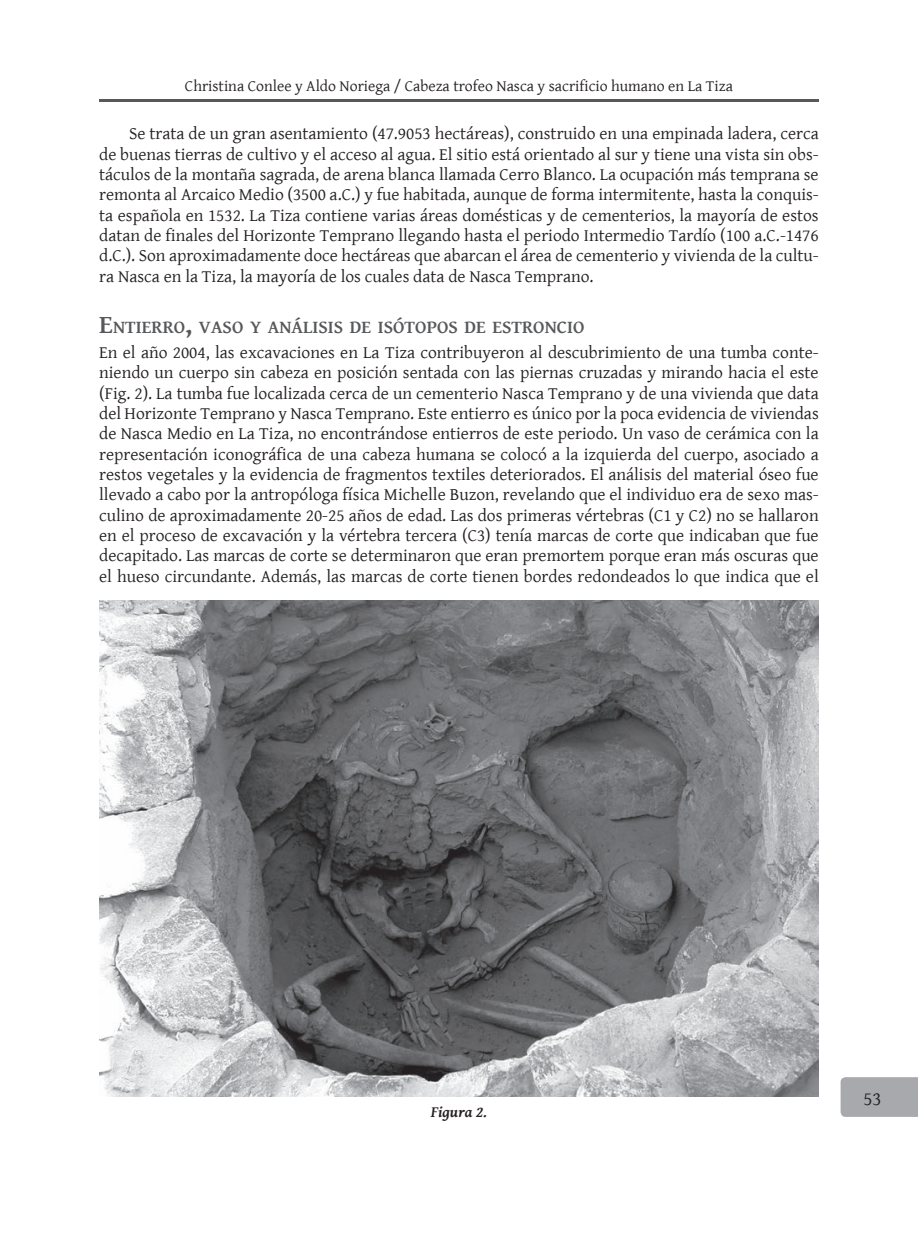
<style>
.page{position:relative;width:918px;height:1241px;background:#fff}
.page>*{position:absolute;margin:0;border:0;box-sizing:border-box;transform-origin:0 0}
.t1{font:19.25px "Gentium Basic";color:#231f20}
.t2{font:700 18.38px "Gentium Basic";color:#57585a}
.t3{font:17.5px/20.3px "Gentium Basic";color:#231f20;text-align:justify}
.t4{font:15.75px "Gentium Basic";color:#231f20}
.t5{font:italic 700 15.75px "Gentium Basic";color:#231f20}
.s1{font-size:26.25px}
</style>
<div class="page">
<div style="left:840px;top:1077px;width:78px;height:39px;background:#a8a9ad"></div>
<img style="left:99px;top:600px;width:720px;height:495px">
<svg style="left:99px;top:99px;width:720px;height:2px"></svg>
<p class="t4" style="left:185px;top:74px;width:549px">Christina Conlee y Aldo Noriega Cabeza trofeo Nasca y sacrificio humano en La Tiza</p>
<p class="t3" style="left:99px;top:123px;width:721px;text-indent:30px">Se trata de un gran asentamiento (47.9053 hectáreas), construido en una empinada ladera, cerca de buenas tierras de cultivo y el acceso al agua. El sitio está orientado al sur y tiene una vista sin obs&shy;táculos de la montaña sagrada, de arena blanca llamada Cerro Blanco. La ocupación más temprana se remonta al Arcaico Medio (3500 a.C.) y fue habitada, aunque de forma intermitente, hasta la conquis&shy;ta española en 1532. La Tiza contiene varias áreas domésticas y de cementerios, la mayoría de estos datan de finales del Horizonte Temprano llegando hasta el periodo Intermedio Tardío (100 a.C.-1476 d.C.). Son aproximadamente doce hectáreas que abarcan el área de cementerio y vivienda de la cultu&shy;ra Nasca en la Tiza, la mayoría de los cuales data de Nasca Temprano.</p>
<p class="t2" style="left:99px;top:313px;width:487px"><span class="s1">E</span>NTIERRO<span class="s1">,</span> VASO Y ANÁLISIS DE ISÓTOPOS DE ESTRONCIO</p>
<p class="t3" style="left:99px;top:341px;width:721px">En el año 2004, las excavaciones en La Tiza contribuyeron al descubrimiento de una tumba conte&shy;niendo un cuerpo sin cabeza en posición sentada con las piernas cruzadas y mirando hacia el este (Fig. 2). La tumba fue localizada cerca de un cementerio Nasca Temprano y de una vivienda que data del Horizonte Temprano y Nasca Temprano. Este entierro es único por la poca evidencia de viviendas de Nasca Medio en La Tiza, no encontrándose entierros de este periodo. Un vaso de cerámica con la representación iconográfica de una cabeza humana se colocó a la izquierda del cuerpo, asociado a restos vegetales y la evidencia de fragmentos textiles deteriorados. El análisis del material óseo fue llevado a cabo por la antropóloga física Michelle Buzon, revelando que el individuo era de sexo mas&shy;culino de aproximadamente 20-25 años de edad. Las dos primeras vértebras (C1 y C2) no se hallaron en el proceso de excavación y la vértebra tercera (C3) tenía marcas de corte que indicaban que fue decapitado. Las marcas de corte se determinaron que eran premortem porque eran más oscuras que el hueso circundante. Además, las marcas de corte tienen bordes redondeados lo que indica que el</p>
<p class="t5" style="left:431px;top:1099px;width:58px">Figura 2.</p>
<p class="t1" style="left:863px;top:1084px;width:20px">53</p>
</div>
